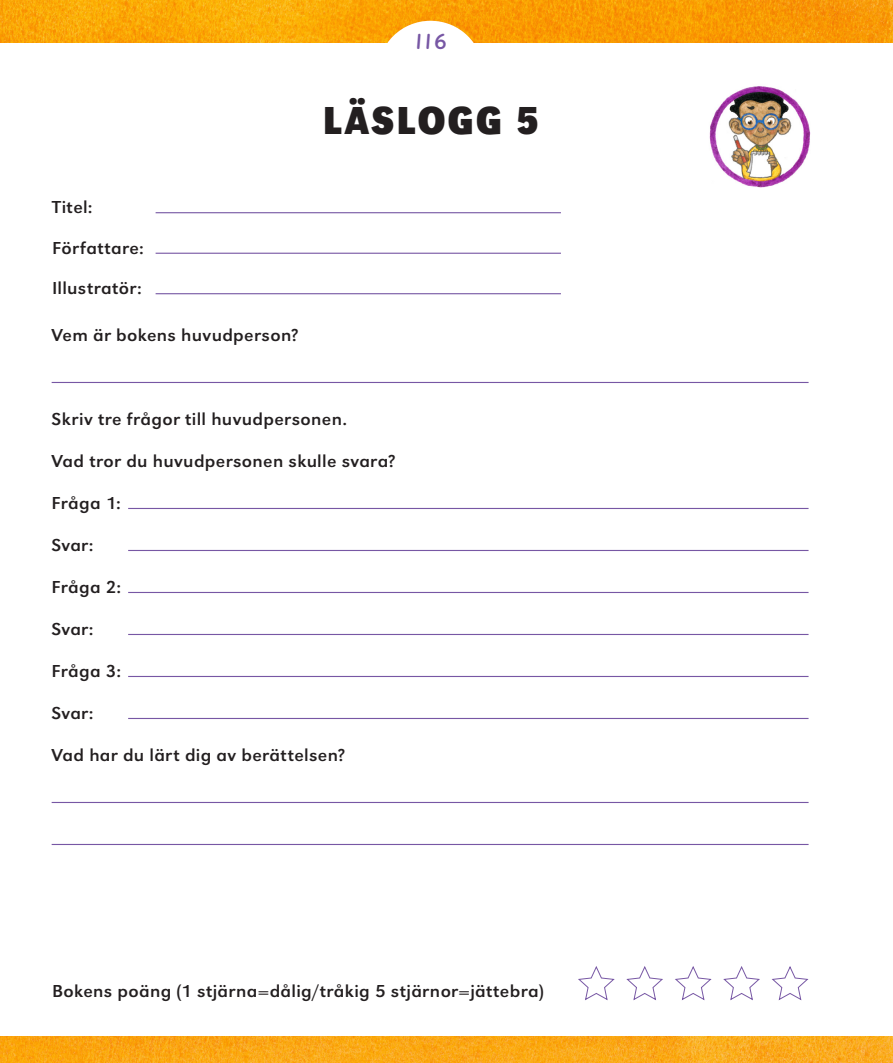
<style>
.page{position:relative;width:893px;height:1063px;background:#fff}
.page>*{position:absolute;margin:0;border:0;box-sizing:border-box;transform-origin:0 0}
.t1{font:40.5px "URW Grotesk T Bold Extr Narr";letter-spacing:.045em;color:#231f20}
.t2{font:21px "Alku Lihava";color:#7757a4}
.t3{font:expanded 18px "URW Grotesk T";letter-spacing:.02em;color:#231f20}
</style>
<div class="page">
<img style="left:0;top:0;width:893px;height:43px">
<img style="left:0;top:1037px;width:893px;height:26px">
<div style="left:378px;top:21px;width:105px;height:102px;background:#fff;border-radius:50%"></div>
<img style="left:709px;top:86px;width:102px;height:102px">
<hr style="left:156px;top:212px;width:405px;height:1px;background:#7757a4">
<hr style="left:156px;top:253px;width:405px;height:1px;background:#7757a4">
<hr style="left:156px;top:293px;width:405px;height:1px;background:#7757a4">
<svg style="left:578px;top:966px;width:37px;height:35px"></svg>
<svg style="left:626px;top:966px;width:37px;height:35px"></svg>
<svg style="left:675px;top:966px;width:37px;height:35px"></svg>
<svg style="left:723px;top:966px;width:37px;height:35px"></svg>
<svg style="left:771px;top:966px;width:38px;height:35px"></svg>
<hr style="left:52px;top:382px;width:757px;height:1px;background:#7757a4">
<hr style="left:128px;top:508px;width:680px;height:1px;background:#7757a4">
<hr style="left:128px;top:550px;width:680px;height:1px;background:#7757a4">
<hr style="left:128px;top:592px;width:680px;height:1px;background:#7757a4">
<hr style="left:128px;top:634px;width:680px;height:1px;background:#7757a4">
<hr style="left:128px;top:676px;width:680px;height:1px;background:#7757a4">
<hr style="left:128px;top:718px;width:680px;height:1px;background:#7757a4">
<hr style="left:52px;top:802px;width:757px;height:1px;background:#7757a4">
<hr style="left:52px;top:844px;width:757px;height:1px;background:#7757a4">
<p class="t2" style="left:415px;top:29px;width:33px">116</p>
<p class="t3" style="left:52px;top:197px;width:42px">Titel:</p>
<p class="t3" style="left:52px;top:238px;width:93px">Författare:</p>
<p class="t3" style="left:52px;top:278px;width:91px">Illustratör:</p>
<p class="t3" style="left:52px;top:325px;width:248px">Vem är bokens huvudperson?</p>
<h1 class="t1" style="left:323px;top:97px;width:218px">LÄSLOGG 5</h1>
<p class="t3" style="left:52px;top:409px;width:297px">Skriv tre frågor till huvudpersonen.</p>
<p class="t3" style="left:52px;top:451px;width:345px">Vad tror du huvudpersonen skulle svara?</p>
<p class="t3" style="left:52px;top:493px;width:71px">Fråga 1:</p>
<p class="t3" style="left:52px;top:535px;width:44px">Svar:</p>
<p class="t3" style="left:52px;top:577px;width:71px">Fråga 2:</p>
<p class="t3" style="left:52px;top:619px;width:44px">Svar:</p>
<p class="t3" style="left:52px;top:661px;width:71px">Fråga 3:</p>
<p class="t3" style="left:52px;top:703px;width:44px">Svar:</p>
<p class="t3" style="left:52px;top:745px;width:295px">Vad har du lärt dig av berättelsen?</p>
<p class="t3" style="left:52px;top:981px;width:493px">Bokens poäng (1 stjärna=dålig/tråkig 5 stjärnor=jättebra)</p>
</div>
